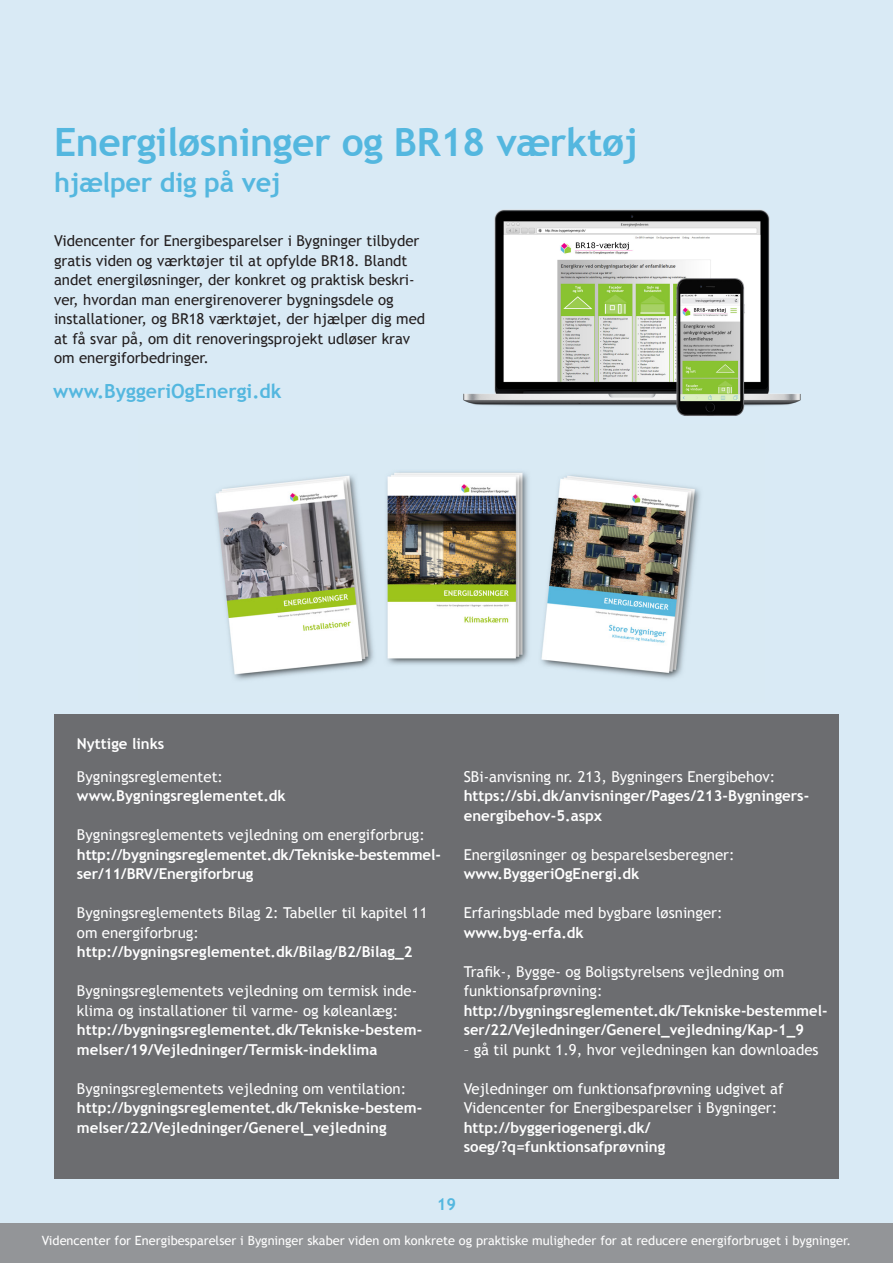
<style>
.page{position:relative;width:893px;height:1263px;background:#fff}
.page>*{position:absolute;margin:0;border:0;box-sizing:border-box;transform-origin:0 0}
.t1{font:700 39px "Trebuchet MS";letter-spacing:-.01em;color:#54b7df}
.t2{font:700 27px "Trebuchet MS";letter-spacing:-.01em;color:#54b7df}
.t3{font:700 19.5px "Trebuchet MS";color:#54b7df}
.t4{font:700 16.5px "Trebuchet MS";color:#54b7df}
.t5{font:700 15px/19.5px "Trebuchet MS";color:#fff}
.t6{font:15px/19.5px "Trebuchet MS";color:#fff}
.t7{font:15px/19.5px "Trebuchet MS";color:#231f20}
.t8{font:12.75px "Trebuchet MS";color:#fff}
.s1{font-weight:400}
.s2{font-weight:700}
</style>
<div class="page">
<div style="left:0;top:1222px;width:893px;height:41px;background:#939598"></div>
<div style="left:0;top:0;width:893px;height:1222px;background:#d9eaf5"></div>
<div style="left:54px;top:714px;width:785px;height:465px;background:#6c6d70"></div>
<img style="left:215px;top:471px;width:486px;height:209px">
<img style="left:463px;top:209px;width:338px;height:207px">
<p class="t1" style="left:54px;top:118px;width:586px">Energiløsninger og BR18 værktøj</p>
<p class="t2" style="left:54px;top:166px;width:228px">hjælper dig på vej</p>
<p class="t7" style="left:54px;top:231px;width:373px">Videncenter for Energibesparelser i Bygninger tilbyder gratis viden og værktøjer til at opfylde BR18. Blandt andet energiløsninger, der konkret og praktisk beskri&shy;ver, hvordan man energirenoverer bygningsdele og installationer, og BR18 værktøjet, der hjælper dig med at få svar på, om dit renoveringsprojekt udløser krav om energiforbedringer.</p>
<p class="t3" style="left:53px;top:379px;width:230px">www.ByggeriOgEnergi.dk</p>
<p class="t5" style="left:77px;top:734px;width:89px">Nyttige links</p>
<p class="t5" style="left:77px;top:767px;width:210px"><span class="s1">Bygningsreglementet: </span>www.Bygningsreglementet.dk</p>
<p class="t5" style="left:77px;top:825px;width:365px"><span class="s1">Bygningsreglementets vejledning om energiforbrug: </span>http://bygningsreglementet.dk/Tekniske-bestemmel&shy;ser/11/BRV/Energiforbrug</p>
<p class="t6" style="left:77px;top:903px;width:352px">Bygningsreglementets Bilag 2: Tabeller til kapitel 11 om energiforbrug: <span class="s2">http://bygningsreglementet.dk/Bilag/B2/Bilag_2</span></p>
<p class="t6" style="left:77px;top:981px;width:342px">Bygningsreglementets vejledning om termisk inde&shy;klima og installationer til varme- og køleanlæg:</p>
<p class="t5" style="left:77px;top:1020px;width:347px">http://bygningsreglementet.dk/Tekniske-bestem&shy;melser/19/Vejledninger/Termisk-indeklima</p>
<p class="t5" style="left:77px;top:1079px;width:347px"><span class="s1">Bygningsreglementets vejledning om ventilation: </span>http://bygningsreglementet.dk/Tekniske-bestem&shy;melser/22/Vejledninger/Generel_vejledning</p>
<p class="t6" style="left:464px;top:767px;width:313px">SBi-anvisning nr. 213, Bygningers Energibehov:</p>
<p class="t5" style="left:464px;top:786px;width:347px">https://sbi.dk/anvisninger/Pages/213-Bygningers&shy;energibehov-5.aspx</p>
<p class="t6" style="left:464px;top:845px;width:272px">Energiløsninger og besparelsesberegner: <span class="s2">www.ByggeriOgEnergi.dk</span></p>
<p class="t6" style="left:464px;top:903px;width:260px">Erfaringsblade med bygbare løsninger: <span class="s2">www.byg-erfa.dk</span></p>
<p class="t6" style="left:464px;top:962px;width:322px">Trafik-, Bygge- og Boligstyrelsens vejledning om funktionsafprøvning:</p>
<p class="t5" style="left:464px;top:1001px;width:365px">http://bygningsreglementet.dk/Tekniske-bestemmel&shy;ser/22/Vejledninger/Generel_vejledning/Kap-1_9</p>
<p class="t6" style="left:464px;top:1040px;width:356px">– gå til punkt 1.9, hvor vejledningen kan downloades</p>
<p class="t6" style="left:464px;top:1079px;width:321px">Vejledninger om funktionsafprøvning udgivet af<br>Videncenter for Energibesparelser i Bygninger:</p>
<p class="t5" style="left:464px;top:1118px;width:203px">http://byggeriogenergi.dk/ soeg/?q=funktionsafprøvning</p>
<p class="t4" style="left:437px;top:1194px;width:21px">19</p>
<p class="t8" style="left:42px;top:1233px;width:811px">Videncenter for Energibesparelser i Bygninger skaber viden om konkrete og praktiske muligheder for at reducere energiforbruget i bygninger.</p>
</div>
